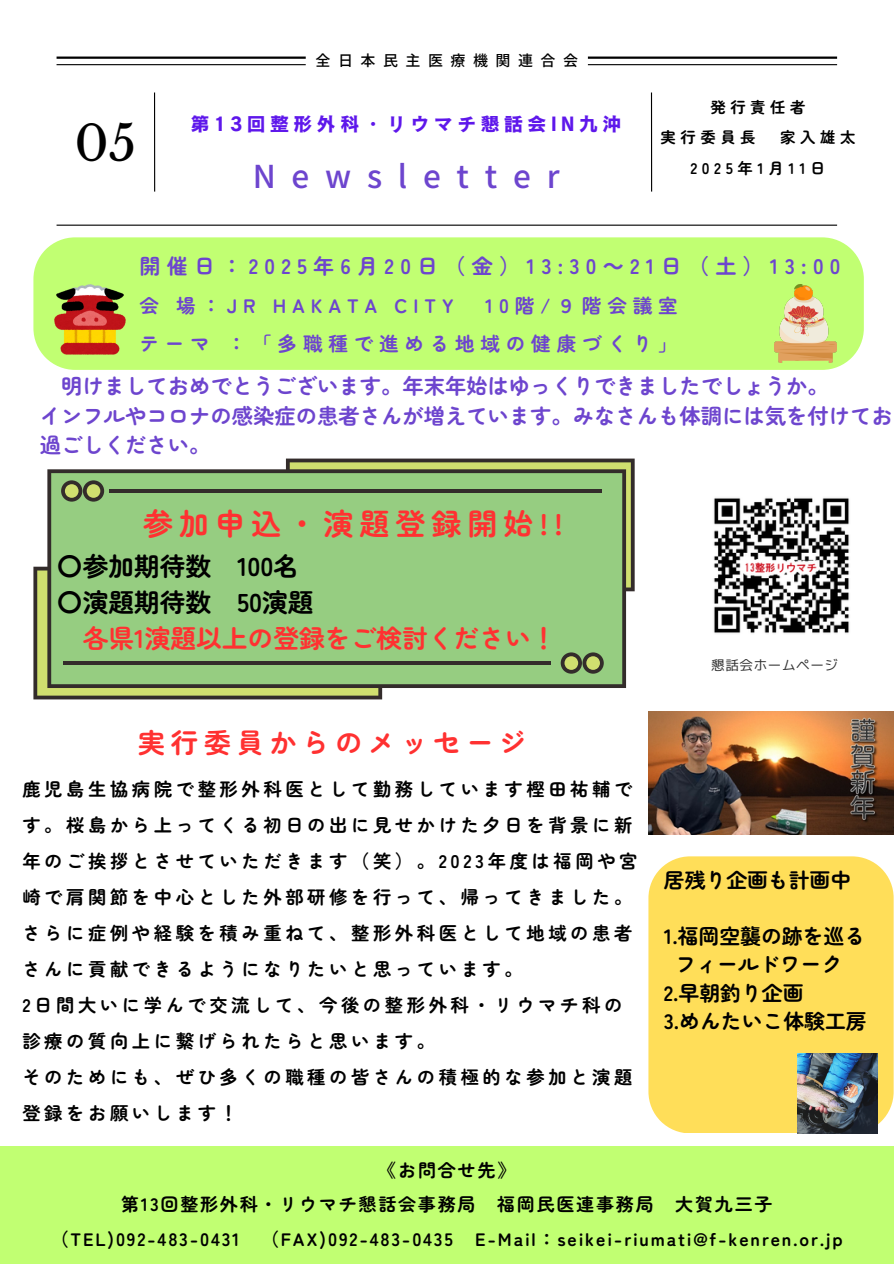
<style>
.page{position:relative;width:894px;height:1264px;background:#fff}
.page>*{position:absolute;margin:0;border:0;box-sizing:border-box;transform-origin:0 0}
.t1{font:48.15px "Libre Baskerville";color:#000}
.t2{font:500 31.5px "Noto Sans JP";letter-spacing:.5em;color:#6d45ce}
.t3{font:700 30px "Zen Maru Gothic";letter-spacing:.2em;color:#ff3131}
.t4{font:700 27.3px "Zen Maru Gothic";letter-spacing:.2em;color:#ff3131}
.t5{font:700 25.8px "Zen Maru Gothic";color:#000}
.t6{font:700 25.8px "Zen Maru Gothic";color:#ff3131}
.t7{font:700 21.3px/29.2px "Zen Maru Gothic";color:#6d45ce}
.t8{font:700 21px "Zen Maru Gothic";letter-spacing:.3em;color:#6d45ce}
.t9{font:700 20.85px "Zen Maru Gothic";color:#000}
.t10{font:700 19.5px/38.2px "Zen Maru Gothic";letter-spacing:.3em;color:#6d45ce;text-align:right}
.t11{font:19.5px "Canva Cezanne Pro N B";letter-spacing:.2em;color:#5e17eb}
.t12{font:700 18.3px/36px "Zen Maru Gothic";letter-spacing:.2em;color:#000}
.t13{font:700 18px/34.8px "Zen Maru Gothic";letter-spacing:.1em;color:#000;text-align:center}
.t14{font:700 15.3px/30.3px "Zen Maru Gothic";letter-spacing:.3em;color:#000}
.t15{font:500 15px "Noto Sans JP";letter-spacing:.5em;color:#000}
.t16{font:13.5px "mplus 1 p regular";letter-spacing:.05em;color:#333}
.s1{font-family:"Noto Sans CJ Ksc"}
</style>
<div class="page">
<hr style="left:154px;top:92px;width:1px;height:99px;background:#000">
<hr style="left:650px;top:92px;width:2px;height:99px;background:#000">
<hr style="left:57px;top:57px;width:779px;height:2px;background:#000">
<hr style="left:57px;top:64px;width:779px;height:1px;background:#000">
<hr style="left:57px;top:225px;width:779px;height:1px;background:#000">
<div style="left:0;top:1146px;width:893px;height:117px;background:#c1ff72"></div>
<div style="left:648px;top:856px;width:245px;height:277px;background:#ffde59"></div>
<img style="left:713px;top:497px;width:137px;height:137px">
<img style="left:797px;top:1053px;width:80px;height:80px">
<div style="left:33px;top:237px;width:830px;height:133px;background:#c1ff72"></div>
<img style="left:648px;top:711px;width:245px;height:123px">
<img style="left:774px;top:284px;width:62px;height:78px">
<img style="left:54px;top:284px;width:71px;height:70px">
<svg style="left:286px;top:458px;width:348px;height:133px"></svg>
<svg style="left:33px;top:566px;width:349px;height:133px;fill:#d0df6f"></svg>
<div style="left:47px;top:469px;width:579px;height:219px;background:#96cd81"></div>
<svg style="left:61px;top:480px;width:43px;height:21px"></svg>
<svg style="left:560px;top:652px;width:43px;height:21px"></svg>
<hr style="left:63px;top:661px;width:487px;height:4px;background:#332c2b">
<hr style="left:110px;top:489px;width:491px;height:4px;background:#332c2b">
<div style="left:305px;top:47px;width:282px;height:27px;background:#fff;border-radius:7px"></div>
<h6 class="t1" style="left:74px;top:114px;width:63px">05</h6>
<p class="t15" style="left:315px;top:48px;width:264px">全日 本民主医療機関連合会</p>
<p class="t11" style="left:190px;top:114px;width:432px">第13回整形外科・リウマチ懇話会IN九沖</p>
<p class="t2" style="left:253px;top:152px;width:308px">Newsletter</p>
<h1 class="t14" style="left:660px;top:91px;width:147px;text-indent:50px">発行責任者実行委員長</h1>
<h1 class="t14" style="left:780px;top:121px;width:77px">家入雄太</h1>
<h1 class="t14" style="left:690px;top:152px;width:137px">2025年1月11日</h1>
<p class="t8" style="left:139px;top:249px;width:702px">開催日：2025年6月20日（金）13:30<span class="s1">～</span>21日（土）13:00</p>
<p class="t10" style="left:139px;top:285px;width:316px">会 場：JR HAKATA CITY</p>
<p class="t10" style="left:139px;top:285px;width:539px">10階/９階会議室<br>テーマ ：「多職種で進める地域の健康づくり」</p>
<h6 class="t7" style="left:40px;top:370px;width:854px;text-indent:21px">明けましておめでとうございます。年末年始はゆっくりできましたでしょうか。<br>インフルやコロナの感染症の患者さんが増えています。みなさんも体調には気を付けてお過ごしください。</h6>
<h3 class="t3" style="left:143px;top:500px;width:421px">参加申込・演題登録開始!!</h3>
<h4 class="t5" style="left:57px;top:546px;width:244px">〇参加期待数 100名</h4>
<h4 class="t5" style="left:57px;top:582px;width:258px">〇演題期待数 50演題</h4>
<h4 class="t6" style="left:83px;top:618px;width:475px">各県1演題以上の登録をご検討ください！</h4>
<p class="t4" style="left:138px;top:721px;width:390px">実行委員からのメッセージ</p>
<p class="t12" style="left:22px;top:769px;width:616px">鹿児島生協病院で整形外科医として勤務しています樫田祐輔です。桜島から上ってくる初日の出に見せかけた夕日を背景に新年のご挨拶とさせていただきます（笑）。2023年度は福岡や宮崎で肩関節を中心とした外部研修を行って、帰ってきました。さらに症例や経験を積み重ねて、整形外科医として地域の患者さんに貢献できるようになりたいと思っています。<br>2日間大いに学んで交流して、今後の整形外科・リウマチ科の診療の質向上に繋げられたらと思います。<br>そのためにも、ぜひ多くの職種の皆さんの積極的な参加と演題登録をお願いします！</p>
<p class="t16" style="left:711px;top:655px;width:128px">懇話会ホームページ</p>
<p class="t9" style="left:663px;top:863px;width:189px">居残り企画も計画中</p>
<h3 class="t9" style="left:663px;top:920px;width:203px">1.福岡空襲の跡を巡る</h3>
<h3 class="t9" style="left:675px;top:948px;width:168px">フィールドワーク</h3>
<h3 class="t9" style="left:663px;top:976px;width:141px">2.早朝釣り企画</h3>
<h3 class="t9" style="left:663px;top:1004px;width:204px">3.めんたいこ体験工房</h3>
<p class="t13" style="left:51px;top:1151px;width:793px">《お問合せ先》<br>第13回整形外科・リウマチ懇話会事務局 福岡民医連事務局 大賀九三子（TEL)092-483-0431 （FAX)092-483-0435 E-Mail：seikei-riumati@f-kenren.or.jp</p>
</div>
